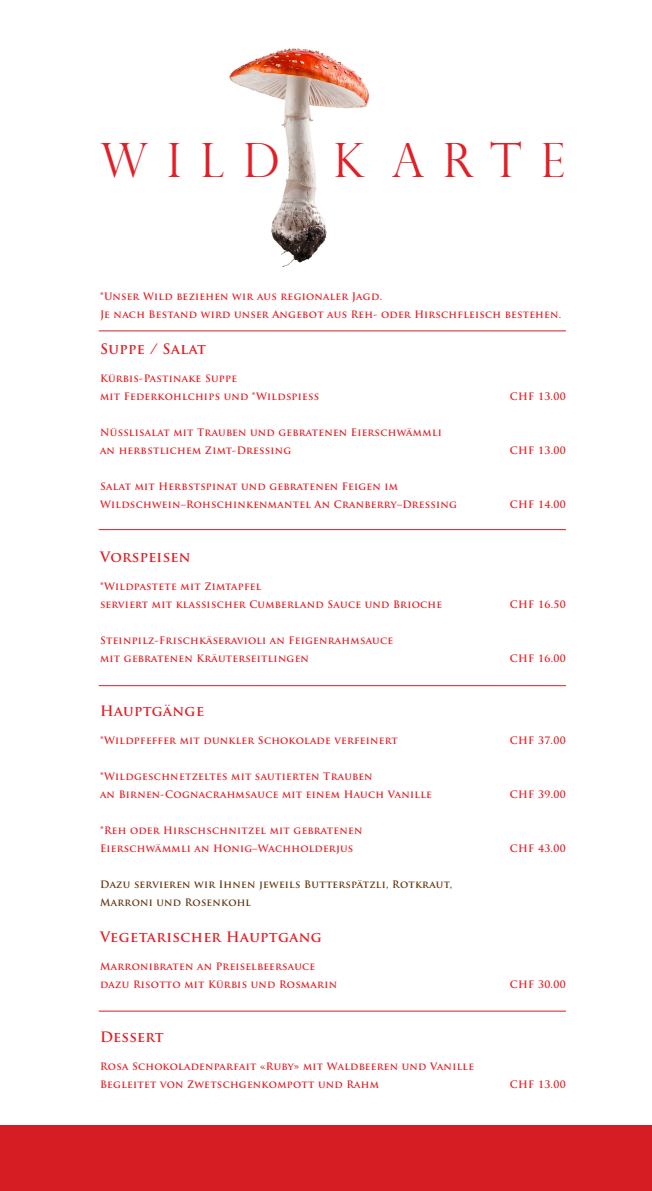
<style>
.page{position:relative;width:652px;height:1191px;background:#fff}
.page>*{position:absolute;margin:0;border:0;box-sizing:border-box;transform-origin:0 0}
.t1{font:300 47.3px "Perpetua Titling";letter-spacing:.4em;color:#e21f26}
.t2{font:700 14px "Trajan Pro";letter-spacing:.03em;color:#e21f26}
.t3{font:700 14px "Trajan Pro";letter-spacing:.01em;color:#e21f26}
.t4{font:700 10px/18px "Trajan Pro";letter-spacing:.03em;color:#e21f26}
.t5{font:700 10px/18px "Trajan Pro";letter-spacing:.03em;color:#603711}
</style>
<div class="page">
<img style="left:229px;top:48px;width:140px;height:219px">
<div style="left:0;top:1125px;width:652px;height:66px;background:#d51d23"></div>
<hr style="left:99px;top:331px;width:467px;height:1px;background:#d51d23">
<hr style="left:99px;top:529px;width:467px;height:1px;background:#d51d23">
<hr style="left:99px;top:685px;width:467px;height:1px;background:#d51d23">
<hr style="left:99px;top:1011px;width:467px;height:1px;background:#d51d23">
<h1 class="t1" style="left:100px;top:132px;width:466px">WILD K ARTE</h1>
<p class="t4" style="left:100px;top:287px;width:463px">*Unser Wild beziehen wir aus regionaler Jagd.<br>Je nach Bestand wird unser Angebot aus Reh- oder Hirschfleisch bestehen.</p>
<h2 class="t2" style="left:100px;top:340px;width:108px">Suppe / Salat</h2>
<p class="t4" style="left:100px;top:369px;width:221px">Kürbis-Pastinake Suppe<br>mit Federkohlchips und *Wildspiess</p>
<p class="t4" style="left:510px;top:387px;width:57px">CHF 13.00</p>
<p class="t4" style="left:100px;top:423px;width:343px">Nüsslisalat mit Trauben und gebratenen Eierschwämmli an herbstlichem Zimt-Dressing</p>
<p class="t4" style="left:100px;top:477px;width:358px">Salat mit Herbstspinat und gebratenen Feigen im<br>Wildschwein–Rohschinkenmantel An Cranberry–Dressing</p>
<h2 class="t3" style="left:100px;top:548px;width:92px">Vorspeisen</h2>
<p class="t4" style="left:100px;top:577px;width:344px">*Wildpastete mit Zimtapfel<br>serviert mit klassischer Cumberland Sauce und Brioche</p>
<p class="t4" style="left:100px;top:631px;width:295px">Steinpilz-Frischkäseravioli an Feigenrahmsauce mit gebratenen Kräuterseitlingen</p>
<p class="t4" style="left:510px;top:441px;width:57px">CHF 13.00</p>
<p class="t4" style="left:510px;top:495px;width:57px">CHF 14.00</p>
<p class="t4" style="left:510px;top:595px;width:57px">CHF 16.50</p>
<p class="t4" style="left:510px;top:649px;width:57px">CHF 16.00</p>
<h2 class="t2" style="left:100px;top:702px;width:106px">Hauptgänge</h2>
<p class="t4" style="left:100px;top:731px;width:299px">*Wildpfeffer mit dunkler Schokolade verfeinert</p>
<p class="t4" style="left:510px;top:731px;width:57px">CHF 37.00</p>
<p class="t4" style="left:100px;top:767px;width:333px">*Wildgeschnetzeltes mit sautierten Trauben<br>an Birnen-Cognacrahmsauce mit einem Hauch Vanille</p>
<p class="t4" style="left:510px;top:785px;width:57px">CHF 39.00</p>
<p class="t4" style="left:100px;top:821px;width:264px">*Reh oder Hirschschnitzel mit gebratenen<br>Eierschwämmli an Honig–Wachholderjus</p>
<p class="t5" style="left:100px;top:875px;width:354px">Dazu servieren wir Ihnen jeweils Butterspätzli, Rotkraut,<br>Marroni und Rosenkohl</p>
<h2 class="t2" style="left:100px;top:928px;width:223px">Vegetarischer Hauptgang</h2>
<p class="t4" style="left:100px;top:957px;width:239px">Marronibraten an Preiselbeersauce dazu Risotto mit Kürbis und Rosmarin</p>
<h2 class="t3" style="left:100px;top:1028px;width:65px">Dessert</h2>
<p class="t4" style="left:100px;top:1057px;width:376px">Rosa Schokoladenparfait «Ruby» mit Waldbeeren und Vanille<br>Begleitet von Zwetschgenkompott und Rahm</p>
<p class="t4" style="left:510px;top:839px;width:57px">CHF 43.00</p>
<p class="t4" style="left:510px;top:975px;width:57px">CHF 30.00</p>
<p class="t4" style="left:510px;top:1075px;width:57px">CHF 13.00</p>
</div>
